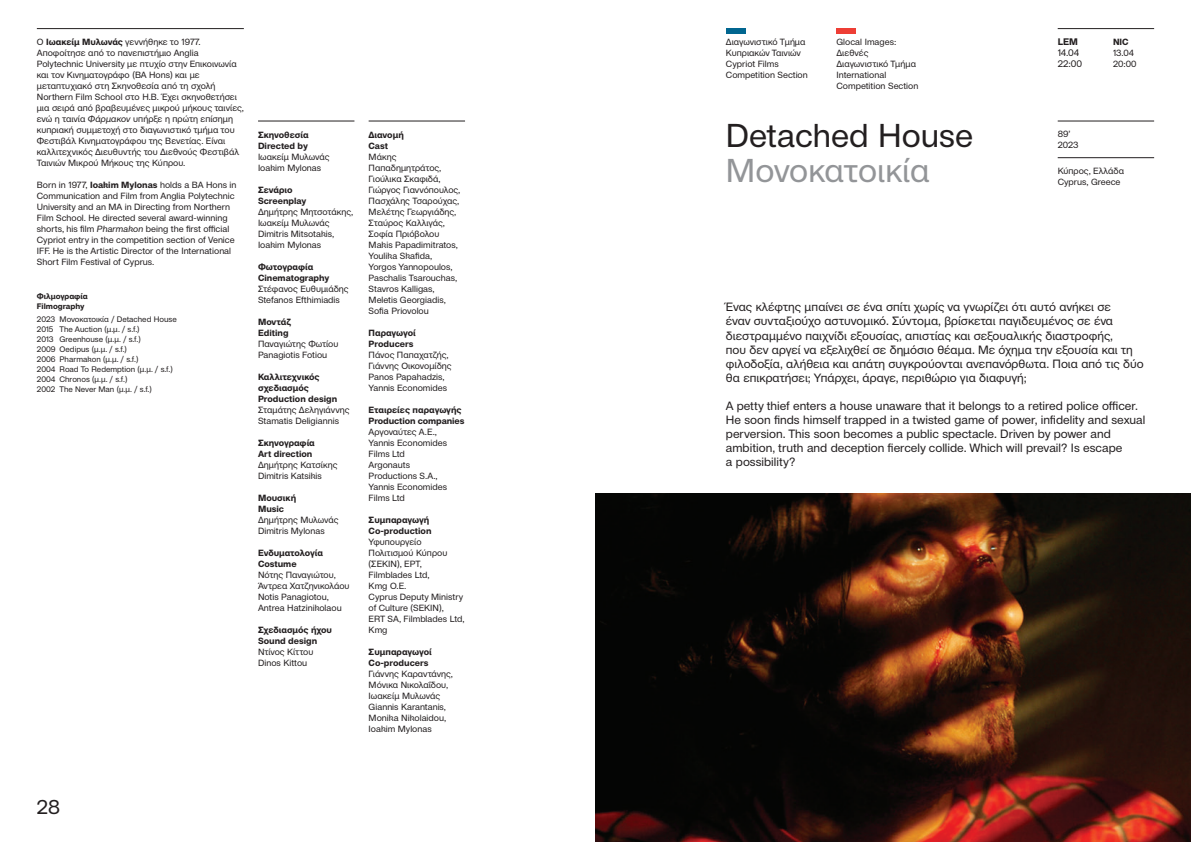
<style>
.page{position:relative;width:1191px;height:842px;background:#fff}
.page>*{position:absolute;margin:0;border:0;box-sizing:border-box;transform-origin:0 0}
.t1{font:33px "CF Mod Grotesk";color:#231f20}
.t2{font:33px "CF Mod Grotesk";letter-spacing:-.01em;color:#939598}
.t3{font:20px "CF Mod Grotesk";color:#231f20}
.t4{font:12px/14px "CF Mod Grotesk";color:#231f20}
.t5{font:9.5px/11px "CF Mod Grotesk";color:#231f20}
.t6{font:700 9.5px "CF Mod Grotesk";color:#231f20}
.t7{font:9px/11px "CF Mod Grotesk";color:#231f20}
.t8{font:700 9px/11px "CF Mod Grotesk";color:#231f20}
.t9{font:8px/10px "CF Mod Grotesk";color:#231f20}
.t10{font:700 8px/10px "CF Mod Grotesk";color:#231f20}
.s1{font-weight:700}
.s2{font-style:italic}
</style>
<div class="page">
<img style="left:595px;top:494px;width:596px;height:348px">
<div style="left:726px;top:28px;width:20px;height:6px;background:#016690"></div>
<div style="left:836px;top:28px;width:20px;height:6px;background:#ee3e35"></div>
<hr style="left:1057px;top:121px;width:97px;height:1px;background:#231f20">
<hr style="left:37px;top:28px;width:207px;height:1px;background:#231f20">
<hr style="left:258px;top:121px;width:96px;height:1px;background:#231f20">
<hr style="left:369px;top:121px;width:96px;height:1px;background:#231f20">
<hr style="left:1057px;top:157px;width:97px;height:1px;background:#231f20">
<hr style="left:1057px;top:28px;width:97px;height:1px;background:#231f20">
<p class="t7" style="left:37px;top:36px;width:209px">Ο <span class="s1">Ιωακείμ Μυλωνάς</span> γεννήθηκε το 1977.<br>Αποφοίτησε από το πανεπιστήμιο Anglia Polytechnic University με πτυχίο στην Επικοινωνία και τον Κινηματογράφο (BA Hons) και με μεταπτυχιακό στη Σκηνοθεσία από τη σχολή Northern Film School στο Η.Β. Έχει σκηνοθετήσει μια σειρά από βραβευμένες μικρού μήκους ταινίες, ενώ η ταινία <span class="s2">Φάρμακον</span> υπήρξε η πρώτη επίσημη κυπριακή συμμετοχή στο διαγωνιστικό τμήμα του Φεστιβάλ Κινηματογράφου της Βενετίας. Είναι καλλιτεχνικός Διευθυντής του Διεθνούς Φεστιβάλ Ταινιών Μικρού Μήκους της Κύπρου.</p>
<p class="t7" style="left:37px;top:179px;width:201px">Born in 1977, <span class="s1">Ioakim Mylonas</span> holds a BA Hons in Communication and Film from Anglia Polytechnic University and an MA in Directing from Northern Film School. He directed several award-winning shorts, his film <span class="s2">Pharmakon</span> being the first official Cypriot entry in the competition section of Venice IFF. He is the Artistic Director of the International Short Film Festival of Cyprus.</p>
<p class="t10" style="left:37px;top:291px;width:52px">Φιλμογραφία<br>Filmography</p>
<p class="t9" style="left:37px;top:314px;width:141px">2023 Μονοκατοικία / Detached House<br>2015 The Auction (μ.μ. / s.f.)<br>2013 Greenhouse (μ.μ. / s.f.)<br>2009 Oedipus (μ.μ. / s.f.)<br>2006 Pharmakon (μ.μ. / s.f.)<br>2004 Road To Redemption (μ.μ. / s.f.)<br>2004 Chronos (μ.μ. / s.f.)<br>2002 The Never Man (μ.μ. / s.f.)</p>
<p class="t8" style="left:258px;top:129px;width:52px">Σκηνοθεσία<br>Directed by</p>
<p class="t7" style="left:258px;top:151px;width:73px">Ιωακείμ Μυλωνάς<br>Ioakim Mylonas</p>
<p class="t8" style="left:258px;top:184px;width:50px">Σενάριο<br>Screenplay</p>
<p class="t7" style="left:258px;top:206px;width:97px">Δημήτρης Μητσοτάκης,<br>Ιωακείμ Μυλωνάς<br>Dimitris Mitsotakis,<br>Ioakim Mylonas</p>
<p class="t8" style="left:258px;top:261px;width:73px">Φωτογραφία<br>Cinematography</p>
<p class="t7" style="left:258px;top:283px;width:92px">Στέφανος Ευθυμιάδης<br>Stefanos Efthimiadis</p>
<p class="t8" style="left:258px;top:316px;width:34px">Μοντάζ<br>Editing</p>
<p class="t7" style="left:258px;top:338px;width:82px">Παναγιώτης Φωτίου<br>Panagiotis Fotiou</p>
<p class="t8" style="left:258px;top:371px;width:81px">Καλλιτεχνικός σχεδιασμός<br>Production design</p>
<p class="t7" style="left:258px;top:404px;width:93px">Σταμάτης Δεληγιάννης<br>Stamatis Deligiannis</p>
<p class="t8" style="left:258px;top:437px;width:58px">Σκηνογραφία<br>Art direction</p>
<p class="t7" style="left:258px;top:459px;width:81px">Δημήτρης Κατσίκης<br>Dimitris Katsikis</p>
<p class="t8" style="left:258px;top:492px;width:40px">Μουσική<br>Music</p>
<p class="t7" style="left:258px;top:514px;width:82px">Δημήτρης Μυλωνάς<br>Dimitris Mylonas</p>
<p class="t8" style="left:258px;top:547px;width:66px">Ενδυματολογία<br>Costume</p>
<p class="t7" style="left:258px;top:569px;width:93px">Νότης Παναγιώτου,<br>Άντρεα Χατζηνικολάου<br>Notis Panagiotou,<br>Antrea Hatzinikolaou</p>
<p class="t8" style="left:258px;top:624px;width:76px">Σχεδιασμός ήχου<br>Sound design</p>
<p class="t7" style="left:258px;top:646px;width:57px">Ντίνος Κίττου<br>Dinos Kittou</p>
<p class="t8" style="left:368px;top:129px;width:37px">Διανομή<br>Cast</p>
<p class="t7" style="left:368px;top:151px;width:93px">Μάκης<br>Παπαδημητράτος,<br>Γιούλικα Σκαφιδά,<br>Γιώργος Γιαννόπουλος,<br>Πασχάλης Τσαρούχας,<br>Μελέτης Γεωργιάδης,<br>Σταύρος Καλλιγάς,<br>Σοφία Πριόβολου<br>Makis Papadimitratos,<br>Youlika Skafida,<br>Yorgos Yannopoulos,<br>Paschalis Tsarouchas,<br>Stavros Kalligas,<br>Meletis Georgiadis,<br>Sofia Priovolou</p>
<p class="t8" style="left:368px;top:327px;width:49px">Παραγωγοί<br>Producers</p>
<p class="t7" style="left:368px;top:349px;width:84px">Πάνος Παπαχατζής,<br>Γιάννης Οικονομίδης<br>Panos Papahadzis,<br>Yannis Economides</p>
<p class="t8" style="left:368px;top:404px;width:97px">Εταιρείες παραγωγής<br>Production companies</p>
<p class="t7" style="left:368px;top:426px;width:80px">Αργοναύτες Α.Ε.,<br>Yannis Economides<br>Films Ltd<br>Argonauts<br>Productions S.A.,<br>Yannis Economides<br>Films Ltd</p>
<p class="t8" style="left:368px;top:514px;width:64px">Συμπαραγωγή<br>Co-production</p>
<p class="t7" style="left:368px;top:536px;width:97px">Υφυπουργείο<br>Πολιτισμού Κύπρου (ΣΕΚΙΝ), ΕΡΤ,<br>Filmblades Ltd,<br>Kmg Ο.Ε.<br>Cyprus Deputy Ministry of Culture (SEKIN),<br>ERT SA, Filmblades Ltd,<br>Kmg</p>
<p class="t8" style="left:368px;top:646px;width:65px">Συμπαραγωγοί<br>Co-producers</p>
<p class="t7" style="left:368px;top:668px;width:86px">Γιάννης Καραντάνης,<br>Μόνικα Νικολαΐδου,<br>Ιωακείμ Μυλωνάς<br>Giannis Karantanis,<br>Monika Nikolaidou,<br>Ioakim Mylonas</p>
<h2 class="t3" style="left:37px;top:795px;width:25px">28</h2>
<p class="t7" style="left:726px;top:36px;width:83px">Διαγωνιστικό Τμήμα<br>Κυπριακών Ταινιών<br>Cypriot Films<br>Competition Section</p>
<p class="t7" style="left:836px;top:36px;width:83px">Glocal Images:<br>Διεθνές<br>Διαγωνιστικό Τμήμα<br>International<br>Competition Section</p>
<h1 class="t1" style="left:726px;top:116px;width:249px">Detached House</h1>
<h1 class="t2" style="left:726px;top:151px;width:205px">Μονοκατοικία</h1>
<p class="t6" style="left:1057px;top:37px;width:22px">LEM</p>
<p class="t5" style="left:1057px;top:48px;width:26px">14.04<br>22:00</p>
<p class="t8" style="left:1113px;top:36px;width:17px">NIC</p>
<p class="t7" style="left:1113px;top:47px;width:25px">13.04<br>20:00</p>
<p class="t7" style="left:1057px;top:129px;width:22px">89’<br>2023</p>
<p class="t7" style="left:1057px;top:165px;width:68px">Κύπρος, Ελλάδα<br>Cyprus, Greece</p>
<p class="t4" style="left:726px;top:300px;width:419px">Ένας κλέφτης μπαίνει σε ένα σπίτι χωρίς να γνωρίζει ότι αυτό ανήκει σε<br>έναν συνταξιούχο αστυνομικό. Σύντομα, βρίσκεται παγιδευμένος σε ένα διεστραμμένο παιχνίδι εξουσίας, απιστίας και σεξουαλικής διαστροφής,<br>που δεν αργεί να εξελιχθεί σε δημόσιο θέαμα. Με όχημα την εξουσία και τη φιλοδοξία, αλήθεια και απάτη συγκρούονται ανεπανόρθωτα. Ποια από τις δύο θα επικρατήσει; Υπάρχει, άραγε, περιθώριο για διαφυγή;</p>
<p class="t4" style="left:726px;top:398px;width:421px">A petty thief enters a house unaware that it belongs to a retired police officer.<br>He soon finds himself trapped in a twisted game of power, infidelity and sexual perversion. This soon becomes a public spectacle. Driven by power and ambition, truth and deception fiercely collide. Which will prevail? Is escape<br>a possibility?</p>
</div>
